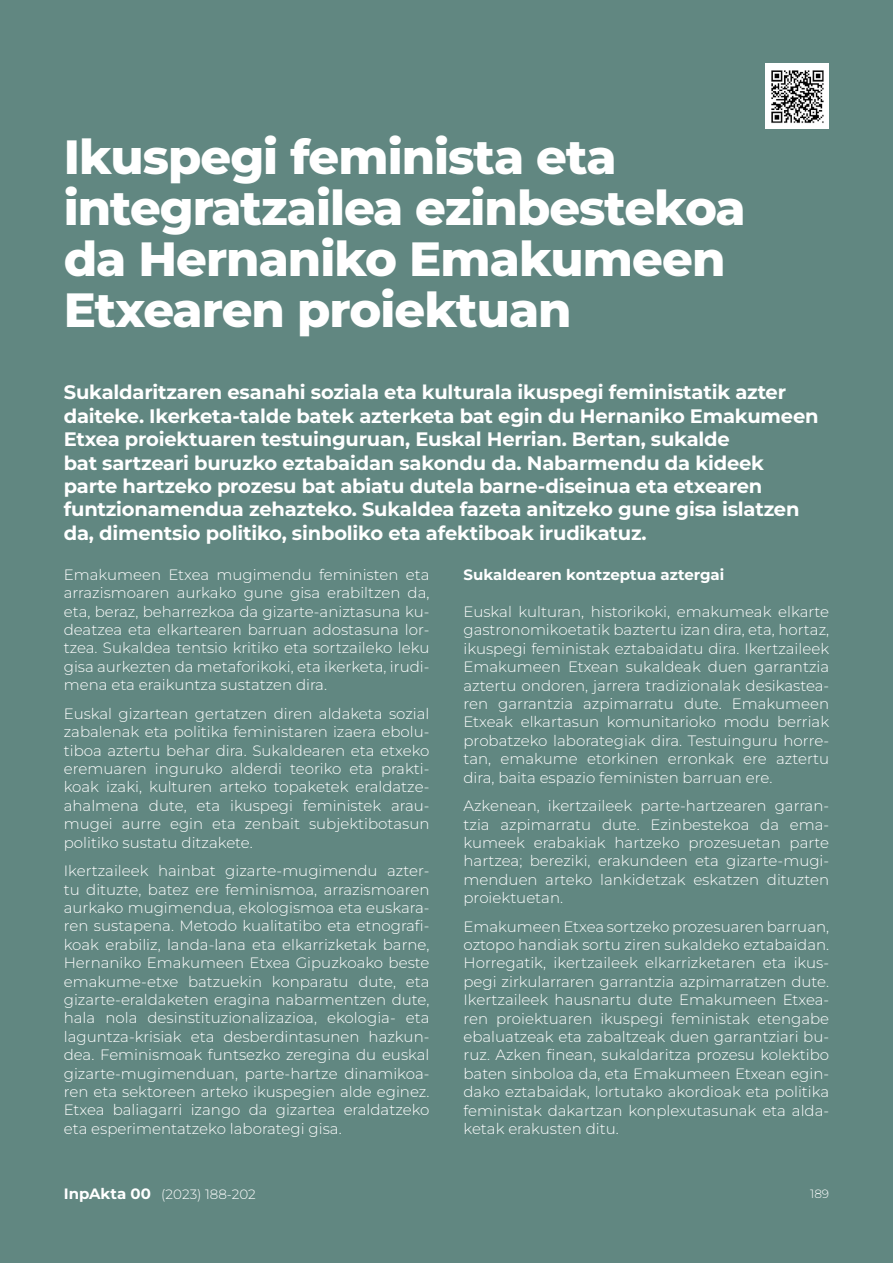
<style>
.page{position:relative;width:893px;height:1263px;background:#618781}
.page>*{position:absolute;margin:0;border:0;box-sizing:border-box;transform-origin:0 0}
.t1{font:800 48px/51px "Montserrat";letter-spacing:-.02em;color:#fff}
.t2{font:700 19.5px/23.4px "Montserrat";letter-spacing:-.01em;color:#fff}
.t3{font:300 15px/18.5px "Montserrat";color:#fff;text-align:justify}
.t4{font:700 15px "Montserrat";color:#fff}
.t5{font:300 13.5px "Montserrat";color:#fff}
.t6{font:300 12px "Montserrat";color:#fff}
.s1{font-weight:700;font-size:15px}
</style>
<div class="page">
<img style="left:765px;top:64px;width:64px;height:64px">
<h1 class="t1" style="left:64px;top:131px;width:683px">Ikuspegi feminista eta integratzailea ezinbestekoa da Hernaniko Emakumeen<br>Etxearen proiektuan</h1>
<p class="t2" style="left:64px;top:381px;width:756px">Sukaldaritzaren esanahi soziala eta kulturala ikuspegi feministatik azter daiteke. Ikerketa-talde batek azterketa bat egin du Hernaniko Emakumeen Etxea proiektuaren testuinguruan, Euskal Herrian. Bertan, sukalde<br>bat sartzeari buruzko eztabaidan sakondu da. Nabarmendu da kideek parte hartzeko prozesu bat abiatu dutela barne-diseinua eta etxearen funtzionamendua zehazteko. Sukaldea fazeta anitzeko gune gisa islatzen da, dimentsio politiko, sinboliko eta afektiboak irudikatuz.</p>
<p class="t3" style="left:64px;top:565px;width:367px">Emakumeen Etxea mugimendu feministen eta arrazismoaren aurkako gune gisa erabiltzen da, eta, beraz, beharrezkoa da gizarte-aniztasuna ku&shy;deatzea eta elkartearen barruan adostasuna lor&shy;tzea. Sukaldea tentsio kritiko eta sortzaileko leku gisa aurkezten da metaforikoki, eta ikerketa, irudi&shy;mena eta eraikuntza sustatzen dira.</p>
<p class="t3" style="left:64px;top:704px;width:367px">Euskal gizartean gertatzen diren aldaketa sozial zabalenak eta politika feministaren izaera ebolu&shy;tiboa aztertu behar dira. Sukaldearen eta etxeko eremuaren inguruko alderdi teoriko eta prakti&shy;koak izaki, kulturen arteko topaketek eraldatze&shy;ahalmena dute, eta ikuspegi feministek arau&shy;mugei aurre egin eta zenbait subjektibotasun politiko sustatu ditzakete.</p>
<p class="t3" style="left:64px;top:861px;width:367px">Ikertzaileek hainbat gizarte-mugimendu azter&shy;tu dituzte, batez ere feminismoa, arrazismoaren aurkako mugimendua, ekologismoa eta euskara&shy;ren sustapena. Metodo kualitatibo eta etnografi&shy;koak erabiliz, landa-lana eta elkarrizketak barne, Hernaniko Emakumeen Etxea Gipuzkoako beste emakume-etxe batzuekin konparatu dute, eta gizarte-eraldaketen eragina nabarmentzen dute, hala nola desinstituzionalizazioa, ekologia- eta laguntza-krisiak eta desberdintasunen hazkun&shy;dea. Feminismoak funtsezko zeregina du euskal gizarte-mugimenduan, parte-hartze dinamikoa&shy;ren eta sektoreen arteko ikuspegien alde eginez.<br>Etxea baliagarri izango da gizartea eraldatzeko eta esperimentatzeko laborategi gisa.</p>
<p class="t4" style="left:463px;top:565px;width:262px">Sukaldearen kontzeptua aztergai</p>
<p class="t3" style="left:463px;top:602px;width:367px">Euskal kulturan, historikoki, emakumeak elkarte gastronomikoetatik baztertu izan dira, eta, hortaz, ikuspegi feministak eztabaidatu dira. Ikertzaileek Emakumeen Etxean sukaldeak duen garrantzia aztertu ondoren, jarrera tradizionalak desikastea&shy;ren garrantzia azpimarratu dute. Emakumeen Etxeak elkartasun komunitarioko modu berriak probatzeko laborategiak dira. Testuinguru horre&shy;tan, emakume etorkinen erronkak ere aztertu dira, baita espazio feministen barruan ere.</p>
<p class="t3" style="left:463px;top:796px;width:367px">Azkenean, ikertzaileek parte-hartzearen garran&shy;tzia azpimarratu dute. Ezinbestekoa da ema&shy;kumeek erabakiak hartzeko prozesuetan parte hartzea; bereziki, erakundeen eta gizarte-mugi&shy;menduen arteko lankidetzak eskatzen dituzten proiektuetan.</p>
<p class="t3" style="left:463px;top:917px;width:367px">Emakumeen Etxea sortzeko prozesuaren barruan, oztopo handiak sortu ziren sukaldeko eztabaidan.<br>Horregatik, ikertzaileek elkarrizketaren eta ikus&shy;pegi zirkularraren garrantzia azpimarratzen dute.<br>Ikertzaileek hausnartu dute Emakumeen Etxea&shy;ren proiektuaren ikuspegi feministak etengabe ebaluatzeak eta zabaltzeak duen garrantziari bu&shy;ruz. Azken finean, sukaldaritza prozesu kolektibo baten sinboloa da, eta Emakumeen Etxean egin&shy;dako eztabaidak, lortutako akordioak eta politika feministak dakartzan konplexutasunak eta alda&shy;ketak erakusten ditu.</p>
<p class="t5" style="left:64px;top:1186px;width:194px"><span class="s1">InpAkta 00</span> (2023) 188-202</p>
<p class="t6" style="left:810px;top:1186px;width:21px">189</p>
<p class="t5" style="left:205px;top:1186px;width:60px">000-000</p>
</div>
